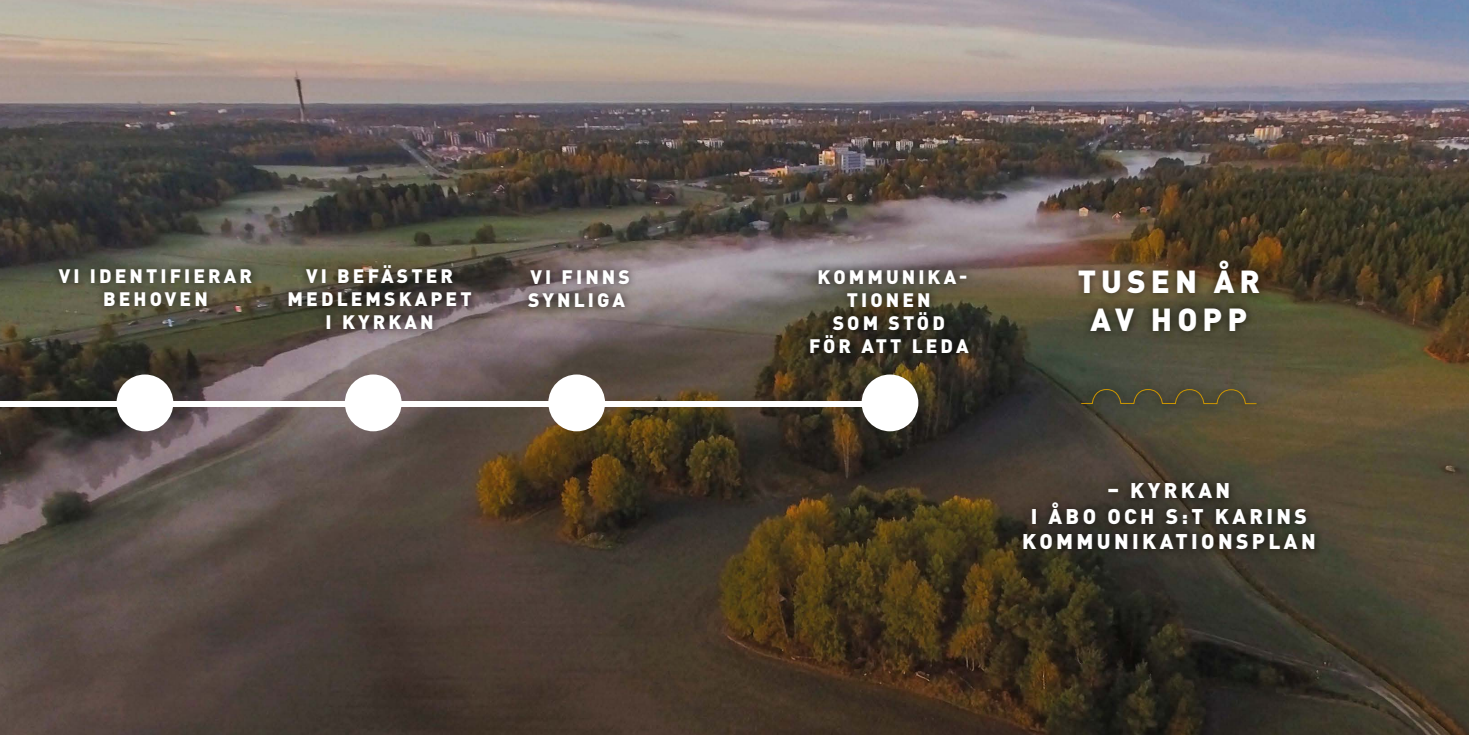
<style>
.page{position:relative;width:1469px;height:735px;background:#fff}
.page>*{position:absolute;margin:0;border:0;box-sizing:border-box;transform-origin:0 0}
.t1{font:900 31.5px/37.8px "DINOT";letter-spacing:.16em;color:#fff;text-align:center}
.t2{font:900 21px/25.2px "DINOT";letter-spacing:.16em;color:#fff;text-align:center}
.t3{font:900 19.25px/23.1px "DINOT";letter-spacing:.16em;color:#fff;text-align:center}
</style>
<div class="page">
<img style="left:0;top:0;width:1468px;height:734px">
<div style="left:801px;top:260px;width:175px;height:102px;background:#000;opacity:.75"></div>
<div style="left:520px;top:260px;width:118px;height:56px;background:#000;opacity:.75"></div>
<div style="left:280px;top:255px;width:200px;height:83px;background:#000;opacity:.75"></div>
<div style="left:50px;top:259px;width:210px;height:56px;background:#000;opacity:.75"></div>
<div style="left:0;top:401px;width:898px;height:5px;background:#fff"></div>
<div style="left:117px;top:374px;width:56px;height:57px;background:#fff;border-radius:50%"></div>
<div style="left:345px;top:374px;width:56px;height:57px;background:#fff;border-radius:50%"></div>
<div style="left:548px;top:374px;width:57px;height:57px;background:#fff;border-radius:50%"></div>
<div style="left:861px;top:374px;width:57px;height:57px;background:#fff;border-radius:50%"></div>
<div style="left:1013px;top:251px;width:310px;height:307px;background:#000;opacity:.75"></div>
<div style="left:1073px;top:379px;width:191px;height:34px;background:#000;opacity:.75"></div>
<svg style="left:1080px;top:388px;width:177px;height:16px;background:#534e33"></svg>
<p class="t3" style="left:59px;top:263px;width:195px">VI IDENTIFIERAR</p>
<p class="t3" style="left:306px;top:263px;width:148px">VI BEFÄSTER</p>
<p class="t3" style="left:530px;top:264px;width:101px">VI FINNS</p>
<p class="t3" style="left:817px;top:264px;width:151px">KOMMUNIKA-</p>
<p class="t3" style="left:103px;top:286px;width:106px">BEHOVEN</p>
<p class="t3" style="left:287px;top:286px;width:185px">MEDLEMSKAPET</p>
<p class="t3" style="left:528px;top:287px;width:98px">SYNLIGA</p>
<p class="t3" style="left:847px;top:287px;width:85px">TIONEN</p>
<p class="t3" style="left:326px;top:309px;width:109px">I KYRKAN</p>
<p class="t3" style="left:809px;top:310px;width:161px">SOM STÖD<br>FÖR ATT LEDA</p>
<p class="t1" style="left:1077px;top:261px;width:184px">TUSEN ÅR<br>AV HOPP</p>
<p class="t2" style="left:1022px;top:477px;width:295px">– KYRKAN<br>I ÅBO OCH S:T KARINS<br>KOMMUNIKATIONSPLAN</p>
</div>
